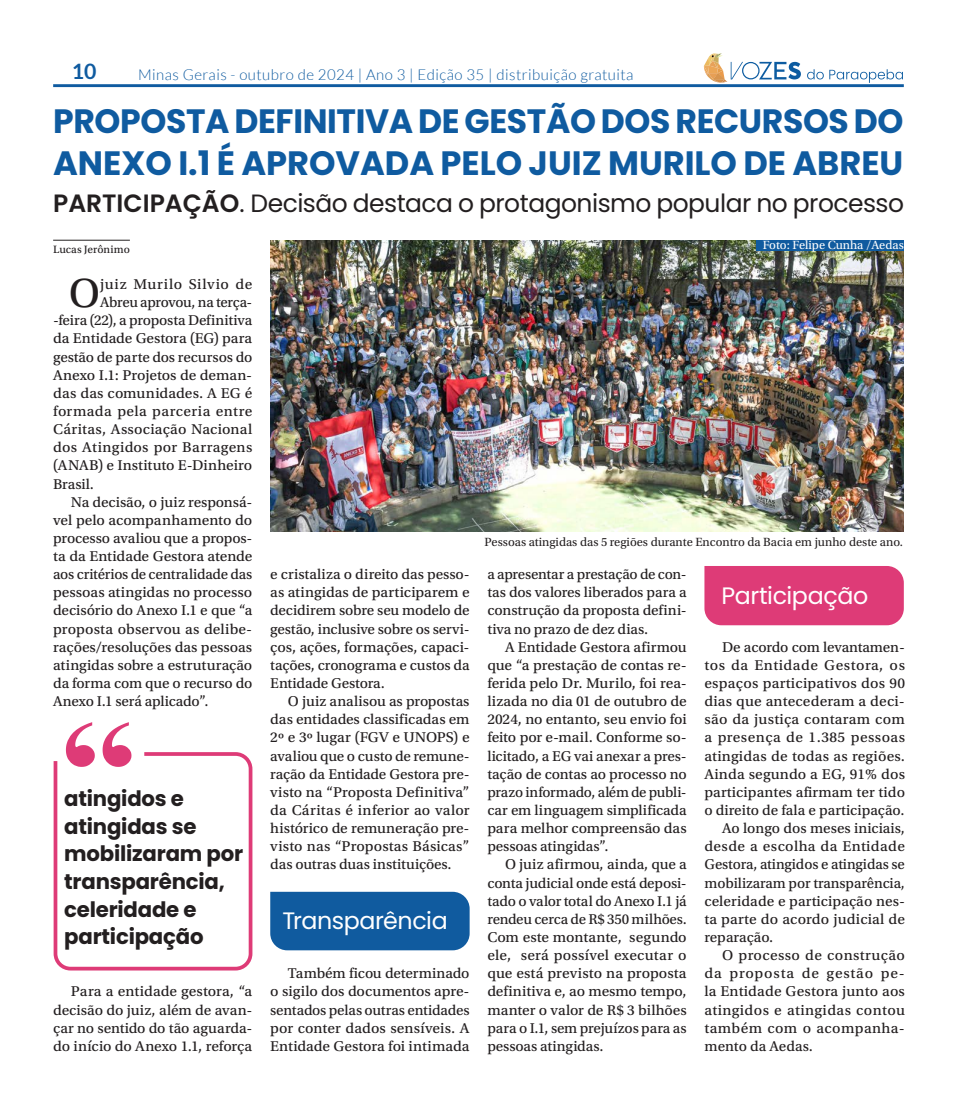
<style>
.page{position:relative;width:957px;height:1117px;background:#fff}
.page>*{position:absolute;margin:0;border:0;box-sizing:border-box;transform-origin:0 0}
.corpo_do_texto_-_Livre{font:42.88px "Utopia Std Capt";color:#231f20}
.título_35{font:700 33.75px/41.2px "Poppins";letter-spacing:-.01em;color:#0f5ba0}
.Linha_fina_Longo{font:25px "Poppins";letter-spacing:-.02em;color:#231f20}
.Estilo_subtitulos_pág_10{font:23.75px "Poppins";letter-spacing:-.02em;color:#fff}
.olho_1{font:700 21.25px/27.6px "Poppins";letter-spacing:-.01em;color:#231f20}
.t1{font:700 21.25px "Lato";color:#0f5ba0}
.corpo_do_texto_-_Livre-2{font:15px/18.1px "Utopia Std Capt";letter-spacing:-.005em;color:#231f20;text-align:justify}
.corpo_do_texto{font:15px/18.1px "Utopia Std Capt";letter-spacing:.005em;color:#231f20;text-align:justify}
.t2{font:300 15px "Lato";letter-spacing:.03em;color:#0f5ba0}
.corpo_do_texto_-_Livre-3{font:15px "Utopia Std Capt";letter-spacing:.015em;color:#231f20}
.corpo_do_texto_-_Livre-4{font:15px "Utopia Std Capt";letter-spacing:.02em;color:#231f20}
.corpo_do_texto_-_Livre-5{font:15px "Utopia Std Capt";letter-spacing:.045em;color:#231f20}
.Vozesdagente_título{font:12.5px "Utopia Std";color:#231f20}
.Vozesdagente_título-2{font:12.5px "Utopia Std";color:#fff}
.corpo_do_texto_-_Livre-6{font:11.25px "Utopia Std Capt";color:#231f20}
.s1{font-weight:600}
</style>
<div class="page">
<hr style="left:53px;top:84px;width:851px;height:3px;background:#0f5ba0">
<svg style="left:807px;top:69px;width:96px;height:14px"></svg>
<svg style="left:704px;top:54px;width:97px;height:29px"></svg>
<div style="left:270px;top:891px;width:199px;height:59px;background:#105b9f"></div>
<hr style="left:53px;top:240px;width:77px;height:1px;background:#231f20">
<div style="left:704px;top:566px;width:200px;height:59px;background:#de3b77"></div>
<svg style="left:103px;top:722px;width:27px;height:28px"></svg>
<svg style="left:66px;top:722px;width:27px;height:28px"></svg>
<svg style="left:53px;top:750px;width:200px;height:221px"></svg>
<img style="left:270px;top:240px;width:634px;height:291px">
<div style="left:756px;top:240px;width:148px;height:11px;background:#105b9f"></div>
<h3 class="t1" style="left:72px;top:59px;width:26px">10</h3>
<p class="t2" style="left:138px;top:66px;width:497px">Minas Gerais - outubro de 2024 | Ano 3 | Edição 35 | distribuição gratuita</p>
<p class="título_35" style="left:53px;top:101px;width:852px">PROPOSTA DEFINITIVA DE GESTÃO DOS RECURSOS DO<br>ANEXO I.1 É APROVADA PELO JUIZ MURILO DE ABREU</p>
<p class="Linha_fina_Longo" style="left:53px;top:188px;width:852px"><span class="s1">PARTICIPAÇÃO</span>. Decisão destaca o protagonismo popular no processo</p>
<p class="corpo_do_texto_-_Livre-6" style="left:53px;top:243px;width:78px">Lucas Jerônimo</p>
<p class="corpo_do_texto_-_Livre" style="left:69px;top:270px;width:33px">O</p>
<p class="corpo_do_texto_-_Livre-5" style="left:100px;top:276px;width:154px">juiz Murilo Silvio de</p>
<p class="corpo_do_texto_-_Livre-2" style="left:100px;top:293px;width:154px">Abreu aprovou, na terça-</p>
<p class="corpo_do_texto_-_Livre-2" style="left:53px;top:311px;width:201px">-feira (22), a proposta Definitiva</p>
<p class="corpo_do_texto_-_Livre-2" style="left:53px;top:330px;width:201px">da Entidade Gestora (EG) para</p>
<p class="corpo_do_texto_-_Livre-2" style="left:53px;top:348px;width:201px">gestão de parte dos recursos do</p>
<p class="corpo_do_texto_-_Livre-2" style="left:53px;top:366px;width:201px">Anexo I.1: Projetos de deman-</p>
<p class="corpo_do_texto_-_Livre-2" style="left:53px;top:384px;width:201px">das das comunidades. A EG é</p>
<p class="corpo_do_texto_-_Livre-4" style="left:53px;top:403px;width:201px">formada pela parceria entre</p>
<p class="corpo_do_texto_-_Livre-3" style="left:53px;top:421px;width:201px">Cáritas, Associação Nacional</p>
<p class="corpo_do_texto_-_Livre-3" style="left:53px;top:439px;width:201px">dos Atingidos por Barragens</p>
<p class="corpo_do_texto_-_Livre-2" style="left:53px;top:456px;width:201px">(ANAB) e Instituto E-Dinheiro</p>
<p class="corpo_do_texto_-_Livre-2" style="left:53px;top:475px;width:42px">Brasil.</p>
<p class="corpo_do_texto_-_Livre-2" style="left:53px;top:493px;width:201px;text-indent:18px">Na decisão, o juiz responsá&shy;vel pelo acompanhamento do processo avaliou que a propos&shy;ta da Entidade Gestora atende aos critérios de centralidade das pessoas atingidas no processo decisório do Anexo I.1 e que “a proposta observou as delibe&shy;rações/resoluções das pessoas atingidas sobre a estruturação da forma com que o recurso do Anexo I.1 será aplicado”.</p>
<p class="olho_1" style="left:64px;top:784px;width:180px">atingidos e atingidas se mobilizaram por transparência, celeridade e participação</p>
<p class="corpo_do_texto_-_Livre-2" style="left:53px;top:982px;width:201px;text-indent:18px">Para a entidade gestora, “a decisão do juiz, além de avan&shy;çar no sentido do tão aguarda&shy;do início do Anexo 1.1, reforça</p>
<p class="Vozesdagente_título-2" style="left:762px;top:238px;width:143px">Foto: Felipe Cunha /Aedas</p>
<p class="corpo_do_texto_-_Livre-2" style="left:270px;top:565px;width:201px">e cristaliza o direito das pesso&shy;as atingidas de participarem e decidirem sobre seu modelo de gestão, inclusive sobre os servi&shy;ços, ações, formações, capaci&shy;tações, cronograma e custos da Entidade Gestora.</p>
<p class="corpo_do_texto_-_Livre-2" style="left:270px;top:692px;width:201px;text-indent:18px">O juiz analisou as propostas das entidades classificadas em 2º e 3º lugar (FGV e UNOPS) e avaliou que o custo de remune&shy;ração da Entidade Gestora pre&shy;visto na “Proposta Definitiva” da Cáritas é inferior ao valor histórico de remuneração pre&shy;visto nas “Propostas Básicas” das outras duas instituições.</p>
<p class="Estilo_subtitulos_pág_10" style="left:282px;top:906px;width:167px">Transparência</p>
<p class="corpo_do_texto_-_Livre-2" style="left:270px;top:964px;width:201px;text-indent:18px">Também ficou determinado o sigilo dos documentos apre&shy;sentados pelas outras entidades por conter dados sensíveis. A Entidade Gestora foi intimada</p>
<p class="Vozesdagente_título" style="left:484px;top:535px;width:420px">Pessoas atingidas das 5 regiões durante Encontro da Bacia em junho deste ano.</p>
<p class="corpo_do_texto_-_Livre-2" style="left:487px;top:565px;width:201px">a apresentar a prestação de con&shy;tas dos valores liberados para a construção da proposta defini&shy;tiva no prazo de dez dias.</p>
<p class="corpo_do_texto_-_Livre-2" style="left:487px;top:638px;width:201px;text-indent:18px">A Entidade Gestora afirmou que “a prestação de contas re&shy;ferida pelo Dr. Murilo, foi rea&shy;lizada no dia 01 de outubro de 2024, no entanto, seu envio foi feito por e-mail. Conforme so&shy;licitado, a EG vai anexar a pres&shy;tação de contas ao processo no prazo informado, além de publi&shy;car em linguagem simplificada para melhor compreensão das pessoas atingidas”.</p>
<p class="corpo_do_texto_-_Livre-2" style="left:487px;top:855px;width:201px;text-indent:18px">O juiz afirmou, ainda, que a conta judicial onde está deposi&shy;tado o valor total do Anexo I.1 já rendeu cerca de R$ 350 milhões.<br>Com este montante, segundo ele, será possível executar o que está previsto na proposta definitiva e, ao mesmo tempo, manter o valor de R$ 3 bilhões para o I.1, sem prejuízos para as pessoas atingidas.</p>
<p class="Estilo_subtitulos_pág_10" style="left:721px;top:581px;width:148px">Participação</p>
<p class="corpo_do_texto" style="left:704px;top:638px;width:202px;text-indent:18px">De acordo com levantamen&shy;tos da Entidade Gestora, os espaços participativos dos 90 dias que antecederam a deci&shy;são da justiça contaram com a presença de 1.385 pessoas atingidas de todas as regiões.<br>Ainda segundo a EG, 91% dos participantes afirmam ter tido o direito de fala e participação.</p>
<p class="corpo_do_texto" style="left:704px;top:819px;width:202px;text-indent:18px">Ao longo dos meses iniciais, desde a escolha da Entidade Gestora, atingidos e atingidas se mobilizaram por transparência, celeridade e participação nes&shy;ta parte do acordo judicial de reparação.</p>
<p class="corpo_do_texto" style="left:704px;top:946px;width:202px;text-indent:18px">O processo de construção da proposta de gestão pe&shy;la Entidade Gestora junto aos atingidos e atingidas contou também com o acompanha&shy;mento da Aedas.</p>
</div>
